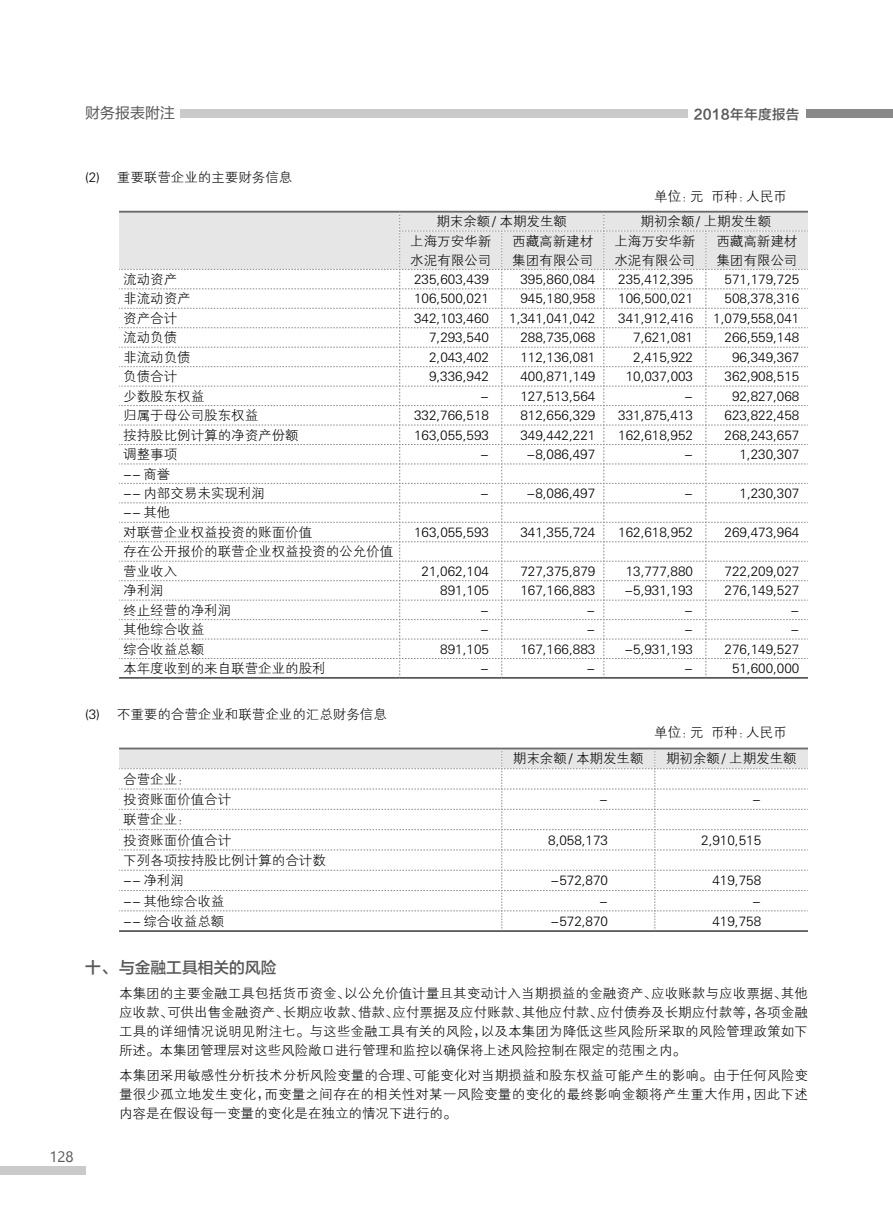
<style>
.page{position:relative;width:893px;height:1212px;background:#fff}
.page>*{position:absolute;margin:0;border:0;box-sizing:border-box;transform-origin:0 0}
.t1{font:15.75px "FZLTZHK GBK1 0";color:#595757}
.t2{font:15px "FZLTHJW GB1 0";color:#595757}
.t3{font:15px "Gadugi";color:#595757}
.t4{font:13.5px/18.9px "FZXH1 JW GB1 0";color:#000}
.t5{font:13.5px "FZLTZHK GBK1 0";letter-spacing:.03em;color:#595757}
</style>
<div class="page">
<div style="left:180px;top:109px;width:508px;height:9px;background:#c9caca"></div>
<div style="left:0;top:1166px;width:85px;height:9px;background:#c9caca"></div>
<div style="left:807px;top:109px;width:86px;height:9px;background:#898989"></div>
<hr style="left:119px;top:211px;width:281px;height:1px;background:#595757">
<hr style="left:400px;top:211px;width:102px;height:1px;background:#595757">
<hr style="left:502px;top:211px;width:102px;height:1px;background:#595757">
<hr style="left:604px;top:211px;width:102px;height:1px;background:#595757">
<hr style="left:706px;top:211px;width:102px;height:1px;background:#595757">
<svg style="left:119px;top:212px;width:689px;height:465px"></svg>
<hr style="left:119px;top:677px;width:281px;height:1px;background:#595757">
<hr style="left:119px;top:678px;width:281px;height:1px;background:#595757">
<hr style="left:400px;top:677px;width:102px;height:1px;background:#595757">
<hr style="left:400px;top:678px;width:102px;height:1px;background:#595757">
<hr style="left:502px;top:677px;width:102px;height:1px;background:#595757">
<hr style="left:502px;top:678px;width:102px;height:1px;background:#595757">
<hr style="left:604px;top:677px;width:102px;height:1px;background:#595757">
<hr style="left:604px;top:678px;width:102px;height:1px;background:#595757">
<hr style="left:706px;top:677px;width:102px;height:1px;background:#595757">
<hr style="left:706px;top:678px;width:102px;height:1px;background:#595757">
<svg style="left:119px;top:748px;width:689px;height:181px"></svg>
<hr style="left:119px;top:930px;width:383px;height:1px;background:#595757">
<hr style="left:119px;top:931px;width:383px;height:1px;background:#595757">
<hr style="left:502px;top:930px;width:153px;height:1px;background:#595757">
<hr style="left:502px;top:931px;width:153px;height:1px;background:#595757">
<hr style="left:655px;top:930px;width:153px;height:1px;background:#595757">
<hr style="left:655px;top:931px;width:153px;height:1px;background:#595757">
<p class="t2" style="left:85px;top:104px;width:91px">财务报表附注</p>
<p class="t5" style="left:694px;top:107px;width:107px">2018年年度报告</p>
<p class="t4" style="left:85px;top:168px;width:209px">(2) 重要联营企业的主要财务信息</p>
<p class="t4" style="left:654px;top:187px;width:134px">单位：元 币种：人民币</p>
<p class="t4" style="left:436px;top:212px;width:132px">期末余额/ 本期发生额</p>
<p class="t4" style="left:640px;top:212px;width:132px">期初余额/ 上期发生额</p>
<p class="t4" style="left:410px;top:232px;width:82px">上海万安华新水泥有限公司</p>
<p class="t4" style="left:512px;top:232px;width:82px">西藏高新建材集团有限公司</p>
<p class="t4" style="left:614px;top:232px;width:82px">上海万安华新水泥有限公司</p>
<p class="t4" style="left:716px;top:232px;width:83px">西藏高新建材集团有限公司</p>
<p class="t4" style="left:123px;top:270px;width:55px">流动资产</p>
<p class="t4" style="left:414px;top:270px;width:76px">235,603,439</p>
<p class="t4" style="left:520px;top:270px;width:76px">395,860,084</p>
<p class="t4" style="left:618px;top:270px;width:76px">235,412,395</p>
<p class="t4" style="left:724px;top:270px;width:76px">571,179,725</p>
<p class="t4" style="left:123px;top:290px;width:69px">非流动资产</p>
<p class="t4" style="left:414px;top:290px;width:76px">106,500,021</p>
<p class="t4" style="left:520px;top:290px;width:76px">945,180,958</p>
<p class="t4" style="left:618px;top:290px;width:76px">106,500,021</p>
<p class="t4" style="left:724px;top:290px;width:76px">508,378,316</p>
<p class="t4" style="left:123px;top:309px;width:55px">资产合计</p>
<p class="t4" style="left:414px;top:309px;width:76px">342,103,460</p>
<p class="t4" style="left:509px;top:309px;width:88px">1,341,041,042</p>
<p class="t4" style="left:618px;top:309px;width:76px">341,912,416</p>
<p class="t4" style="left:713px;top:309px;width:88px">1,079,558,041</p>
<p class="t4" style="left:123px;top:329px;width:55px">流动负债</p>
<p class="t4" style="left:429px;top:329px;width:61px">7,293,540</p>
<p class="t4" style="left:520px;top:329px;width:76px">288,735,068</p>
<p class="t4" style="left:633px;top:329px;width:61px">7,621,081</p>
<p class="t4" style="left:724px;top:329px;width:76px">266,559,148</p>
<p class="t4" style="left:123px;top:348px;width:69px">非流动负债</p>
<p class="t4" style="left:429px;top:348px;width:61px">2,043,402</p>
<p class="t4" style="left:520px;top:348px;width:76px">112,136,081</p>
<p class="t4" style="left:633px;top:348px;width:61px">2,415,922</p>
<p class="t4" style="left:732px;top:348px;width:69px">96,349,367</p>
<p class="t4" style="left:123px;top:368px;width:55px">负债合计</p>
<p class="t4" style="left:429px;top:368px;width:61px">9,336,942</p>
<p class="t4" style="left:520px;top:368px;width:76px">400,871,149</p>
<p class="t4" style="left:626px;top:368px;width:69px">10,037,003</p>
<p class="t4" style="left:724px;top:368px;width:76px">362,908,515</p>
<p class="t4" style="left:123px;top:387px;width:82px">少数股东权益</p>
<p class="t4" style="left:480px;top:387px;width:117px">- 127,513,564</p>
<p class="t4" style="left:684px;top:387px;width:10px">-</p>
<p class="t4" style="left:732px;top:387px;width:69px">92,827,068</p>
<p class="t4" style="left:123px;top:406px;width:136px">归属于母公司股东权益</p>
<p class="t4" style="left:414px;top:406px;width:76px">332,766,518</p>
<p class="t4" style="left:520px;top:406px;width:76px">812,656,329</p>
<p class="t4" style="left:618px;top:406px;width:76px">331,875,413</p>
<p class="t4" style="left:724px;top:406px;width:76px">623,822,458</p>
<p class="t4" style="left:123px;top:426px;width:177px">按持股比例计算的净资产份额</p>
<p class="t4" style="left:414px;top:426px;width:76px">163,055,593</p>
<p class="t4" style="left:520px;top:426px;width:76px">349,442,221</p>
<p class="t4" style="left:618px;top:426px;width:76px">162,618,952</p>
<p class="t4" style="left:724px;top:426px;width:76px">268,243,657</p>
<p class="t4" style="left:123px;top:445px;width:55px">调整事项</p>
<p class="t4" style="left:480px;top:445px;width:10px">-</p>
<p class="t4" style="left:526px;top:445px;width:70px">-8,086,497</p>
<p class="t4" style="left:684px;top:445px;width:10px">-</p>
<p class="t4" style="left:739px;top:445px;width:61px">1,230,307</p>
<p class="t4" style="left:123px;top:464px;width:143px;line-height:19.5px">-- 商誉<br>-- 内部交易未实现利润</p>
<p class="t4" style="left:480px;top:484px;width:10px">-</p>
<p class="t4" style="left:526px;top:484px;width:70px">-8,086,497</p>
<p class="t4" style="left:684px;top:484px;width:10px">-</p>
<p class="t4" style="left:739px;top:484px;width:61px">1,230,307</p>
<p class="t4" style="left:123px;top:503px;width:190px;line-height:19.5px">-- 其他<br>对联营企业权益投资的账面价值</p>
<p class="t4" style="left:123px;top:542px;width:271px;line-height:19.5px">存在公开报价的联营企业权益投资的公允价值营业收入</p>
<p class="t4" style="left:414px;top:523px;width:76px">163,055,593</p>
<p class="t4" style="left:520px;top:523px;width:76px">341,355,724</p>
<p class="t4" style="left:618px;top:523px;width:76px">162,618,952</p>
<p class="t4" style="left:724px;top:523px;width:76px">269,473,964</p>
<p class="t4" style="left:422px;top:562px;width:69px">21,062,104</p>
<p class="t4" style="left:520px;top:562px;width:76px">727,375,879</p>
<p class="t4" style="left:626px;top:562px;width:69px">13,777,880</p>
<p class="t4" style="left:724px;top:562px;width:76px">722,209,027</p>
<p class="t4" style="left:123px;top:581px;width:42px">净利润</p>
<p class="t4" style="left:440px;top:581px;width:50px">891,105</p>
<p class="t4" style="left:520px;top:581px;width:76px">167,166,883</p>
<p class="t4" style="left:624px;top:581px;width:70px">-5,931,193</p>
<p class="t4" style="left:724px;top:581px;width:76px">276,149,527</p>
<p class="t4" style="left:123px;top:601px;width:109px">终止经营的净利润</p>
<p class="t4" style="left:480px;top:601px;width:10px">-</p>
<p class="t4" style="left:586px;top:601px;width:10px">-</p>
<p class="t4" style="left:684px;top:601px;width:10px">-</p>
<p class="t4" style="left:790px;top:601px;width:10px">-</p>
<p class="t4" style="left:123px;top:620px;width:82px">其他综合收益</p>
<p class="t4" style="left:480px;top:620px;width:10px">-</p>
<p class="t4" style="left:586px;top:620px;width:10px">-</p>
<p class="t4" style="left:684px;top:620px;width:10px">-</p>
<p class="t4" style="left:790px;top:620px;width:10px">-</p>
<p class="t4" style="left:123px;top:640px;width:82px">综合收益总额</p>
<p class="t4" style="left:440px;top:640px;width:50px">891,105</p>
<p class="t4" style="left:520px;top:640px;width:76px">167,166,883</p>
<p class="t4" style="left:624px;top:640px;width:70px">-5,931,193</p>
<p class="t4" style="left:724px;top:640px;width:76px">276,149,527</p>
<p class="t4" style="left:123px;top:659px;width:204px">本年度收到的来自联营企业的股利</p>
<p class="t4" style="left:480px;top:659px;width:10px">-</p>
<p class="t4" style="left:586px;top:659px;width:10px">-</p>
<p class="t4" style="left:684px;top:659px;width:10px">-</p>
<p class="t4" style="left:732px;top:659px;width:69px">51,600,000</p>
<p class="t4" style="left:85px;top:705px;width:303px">(3) 不重要的合营企业和联营企业的汇总财务信息</p>
<p class="t4" style="left:654px;top:724px;width:134px">单位：元 币种：人民币</p>
<p class="t4" style="left:513px;top:750px;width:132px">期末余额/ 本期发生额</p>
<p class="t4" style="left:666px;top:750px;width:132px">期初余额/ 上期发生额</p>
<p class="t4" style="left:123px;top:769px;width:109px;line-height:20.2px">合营企业：<br>投资账面价值合计</p>
<p class="t4" style="left:599px;top:790px;width:10px">-</p>
<p class="t4" style="left:752px;top:790px;width:10px">-</p>
<p class="t4" style="left:123px;top:810px;width:109px;line-height:20.2px">联营企业：<br>投资账面价值合计</p>
<p class="t4" style="left:123px;top:850px;width:204px;line-height:20.2px">下列各项按持股比例计算的合计数-- 净利润</p>
<p class="t4" style="left:548px;top:831px;width:61px">8,058,173</p>
<p class="t4" style="left:701px;top:831px;width:61px">2,910,515</p>
<p class="t4" style="left:551px;top:871px;width:59px">-572,870</p>
<p class="t4" style="left:712px;top:871px;width:50px">419,758</p>
<p class="t4" style="left:123px;top:892px;width:103px">-- 其他综合收益</p>
<p class="t4" style="left:599px;top:892px;width:10px">-</p>
<p class="t4" style="left:752px;top:892px;width:10px">-</p>
<p class="t4" style="left:123px;top:912px;width:103px">-- 综合收益总额</p>
<p class="t4" style="left:551px;top:912px;width:59px">-572,870</p>
<p class="t4" style="left:712px;top:912px;width:50px">419,758</p>
<p class="t1" style="left:85px;top:959px;width:193px">十、 与金融工具相关的风险</p>
<p class="t4" style="left:119px;top:984px;width:690px;text-align:justify">本集团的主要金融工具包括货币资金、以公允价值计量且其变动计入当期损益的金融资产、应收账款与应收票据、其他应收款、可供出售金融资产、长期应收款、借款、应付票据及应付账款、其他应付款、应付债券及长期应付款等，各项金融工具的详细情况说明见附注七。与这些金融工具有关的风险，以及本集团为降低这些风险所采取的风险管理政策如下所述。本集团管理层对这些风险敞口进行管理和监控以确保将上述风险控制在限定的范围之内。</p>
<p class="t4" style="left:119px;top:1066px;width:690px;text-align:justify">本集团采用敏感性分析技术分析风险变量的合理、可能变化对当期损益和股东权益可能产生的影响。由于任何风险变量很少孤立地发生变化，而变量之间存在的相关性对某一风险变量的变化的最终影响金额将产生重大作用，因此下述内容是在假设每一变量的变化是在独立的情况下进行的。</p>
<p class="t3" style="left:49px;top:1147px;width:26px">128</p>
</div>
